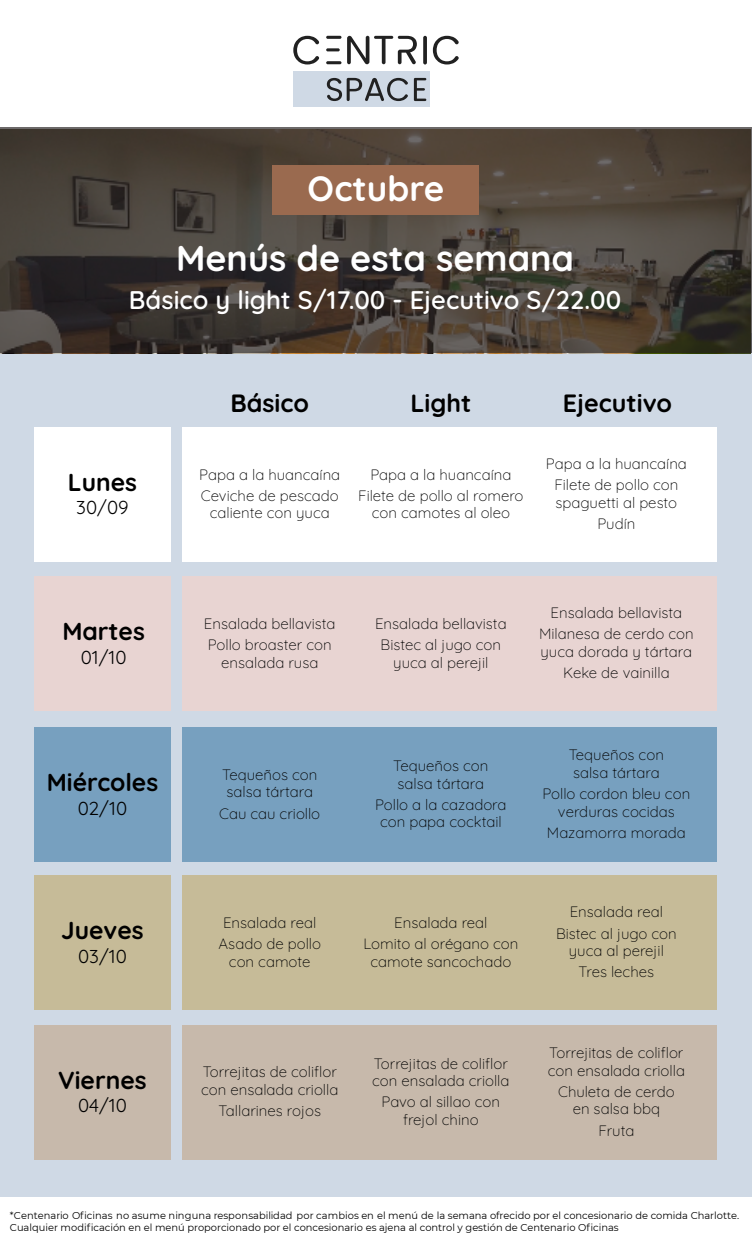
<style>
.page{position:relative;width:752px;height:1246px;background:#fff}
.page>*{position:absolute;margin:0;border:0;box-sizing:border-box;transform-origin:0 0}
.t1{font:700 35.88px "Quicksand";color:#fff}
.t2{font:700 35px "Quicksand";color:#fff}
.t3{font:600 25.5px "Quicksand";color:#fff}
.t4{font:700 25px "Quicksand";color:#000}
.t5{font:700 24.62px "Quicksand";color:#000}
.t6{font:18.75px "Quicksand";color:#000}
.t7{font:300 15px/21.2px "Quicksand";color:#000;text-align:center}
.t8{font:10px/12.5px "Montserrat";color:#000}
</style>
<div class="page">
<div style="left:0;top:333px;width:752px;height:863px;background:#cfd9e5"></div>
<div style="left:35px;top:427px;width:682px;height:134px;background:#fff"></div>
<div style="left:35px;top:576px;width:682px;height:135px;background:#e8d4d2"></div>
<div style="left:35px;top:727px;width:682px;height:135px;background:#77a0bf"></div>
<div style="left:35px;top:875px;width:682px;height:135px;background:#c6bb98"></div>
<div style="left:34px;top:1024px;width:682px;height:135px;background:#c7b9ab"></div>
<div style="left:172px;top:412px;width:10px;height:770px;background:#cfd9e5"></div>
<svg style="left:293px;top:36px;width:26px;height:28px"></svg>
<svg style="left:433px;top:36px;width:26px;height:28px"></svg>
<svg style="left:423px;top:36px;width:4px;height:28px"></svg>
<div style="left:293px;top:72px;width:137px;height:35px;background:#cfd9e5"></div>
<svg style="left:414px;top:78px;width:12px;height:23px"></svg>
<svg style="left:327px;top:78px;width:81px;height:23px"></svg>
<hr style="left:326px;top:36px;width:15px;height:3px;background:#212121;border-radius:2px">
<hr style="left:326px;top:61px;width:15px;height:3px;background:#212121;border-radius:2px">
<hr style="left:326px;top:48px;width:14px;height:3px;background:#212121;border-radius:2px">
<svg style="left:347px;top:36px;width:70px;height:28px"></svg>
<svg style="left:0;top:127px;width:752px;height:226px;background:#463e37"></svg>
<div style="left:272px;top:165px;width:207px;height:49px;background:#9a6a4f"></div>
<h2 class="t2" style="left:307px;top:159px;width:138px">Octubre</h2>
<h1 class="t1" style="left:176px;top:228px;width:400px">Menús de esta semana</h1>
<h3 class="t3" style="left:129px;top:279px;width:494px">Básico y light S/17.00 - Ejecutivo S/22.00</h3>
<h3 class="t5" style="left:68px;top:462px;width:71px">Lunes</h3>
<p class="t6" style="left:76px;top:493px;width:54px">30/09</p>
<h3 class="t5" style="left:62px;top:611px;width:84px">Martes</h3>
<p class="t6" style="left:81px;top:642px;width:47px">01/10</p>
<h3 class="t5" style="left:47px;top:762px;width:113px">Miércoles</h3>
<p class="t6" style="left:78px;top:793px;width:51px">02/10</p>
<h3 class="t5" style="left:61px;top:910px;width:84px">Jueves</h3>
<p class="t6" style="left:78px;top:941px;width:50px">03/10</p>
<h3 class="t5" style="left:58px;top:1059px;width:90px">Viernes</h3>
<p class="t6" style="left:78px;top:1090px;width:50px">04/10</p>
<h3 class="t4" style="left:230px;top:382px;width:80px">Básico</h3>
<h3 class="t4" style="left:410px;top:382px;width:62px">Light</h3>
<h3 class="t4" style="left:563px;top:382px;width:111px">Ejecutivo</h3>
<p class="t7" style="left:199px;top:462px;width:142px;text-align:left">Papa a la huancaína<br>Ceviche de pescado</p>
<p class="t7" style="left:210px;top:501px;width:122px">caliente con yuca</p>
<p class="t7" style="left:358px;top:462px;width:167px">Papa a la huancaína<br>Filete de pollo al romero</p>
<p class="t7" style="left:372px;top:501px;width:140px">con camotes al oleo</p>
<p class="t7" style="left:546px;top:451px;width:142px">Papa a la huancaína<br>Filete de pollo con</p>
<p class="t7" style="left:555px;top:490px;width:123px">spaguetti al pesto<br>Pudín</p>
<p class="t7" style="left:204px;top:611px;width:133px;text-align:left">Ensalada bellavista<br>Pollo broaster con</p>
<p class="t7" style="left:221px;top:650px;width:99px">ensalada rusa</p>
<p class="t7" style="left:375px;top:611px;width:133px">Ensalada bellavista<br>Bistec al jugo con</p>
<p class="t7" style="left:393px;top:650px;width:97px">yuca al perejil</p>
<p class="t7" style="left:539px;top:600px;width:156px">Ensalada bellavista<br>Milanesa de cerdo con</p>
<p class="t7" style="left:540px;top:639px;width:153px">yuca dorada y tártara<br>Keke de vainilla</p>
<p class="t7" style="left:222px;top:764px;width:97px;line-height:17.5px;text-align:left">Tequeños con salsa tártara</p>
<p class="t7" style="left:219px;top:801px;width:102px">Cau cau criollo</p>
<p class="t7" style="left:218px;top:910px;width:104px">Ensalada real<br>Asado de pollo</p>
<p class="t7" style="left:229px;top:949px;width:83px">con camote</p>
<p class="t7" style="left:393px;top:755px;width:97px;line-height:17.5px;text-align:left">Tequeños con salsa tártara</p>
<p class="t7" style="left:375px;top:794px;width:133px;line-height:17.5px">Pollo a la cazadora con papa cocktail</p>
<p class="t7" style="left:569px;top:745px;width:97px;line-height:17.5px;text-align:left">Tequeños con salsa tártara</p>
<p class="t7" style="left:542px;top:783px;width:149px;line-height:17.5px">Pollo cordon bleu con verduras cocidas</p>
<p class="t7" style="left:547px;top:820px;width:140px">Mazamorra morada</p>
<p class="t7" style="left:363px;top:910px;width:156px">Ensalada real<br>Lomito al orégano con</p>
<p class="t7" style="left:370px;top:949px;width:142px">camote sancochado</p>
<p class="t7" style="left:556px;top:899px;width:122px">Ensalada real<br>Bistec al jugo con</p>
<p class="t7" style="left:569px;top:938px;width:97px">yuca al perejil<br>Tres leches</p>
<p class="t7" style="left:201px;top:1061px;width:139px;line-height:17.5px;text-align:left">Torrejitas de coliflor con ensalada criolla</p>
<p class="t7" style="left:218px;top:1098px;width:104px">Tallarines rojos</p>
<p class="t7" style="left:372px;top:1053px;width:139px;line-height:17.5px;text-align:left">Torrejitas de coliflor con ensalada criolla</p>
<p class="t7" style="left:382px;top:1091px;width:120px;line-height:17.5px">Pavo al sillao con frejol chino</p>
<p class="t7" style="left:548px;top:1042px;width:139px;line-height:17.5px;text-align:left">Torrejitas de coliflor con ensalada criolla</p>
<p class="t7" style="left:558px;top:1081px;width:118px;line-height:17.5px">Chuleta de cerdo en salsa bbq</p>
<p class="t7" style="left:598px;top:1118px;width:38px">Fruta</p>
<p class="t8" style="left:10px;top:1208px;width:731px">*Centenario Oficinas no asume ninguna responsabilidad por cambios en el menú de la semana ofrecido por el concesionario de comida Charlotte.<br>Cualquier modificación en el menú proporcionado por el concesionario es ajena al control y gestión de Centenario Oficinas</p>
</div>
